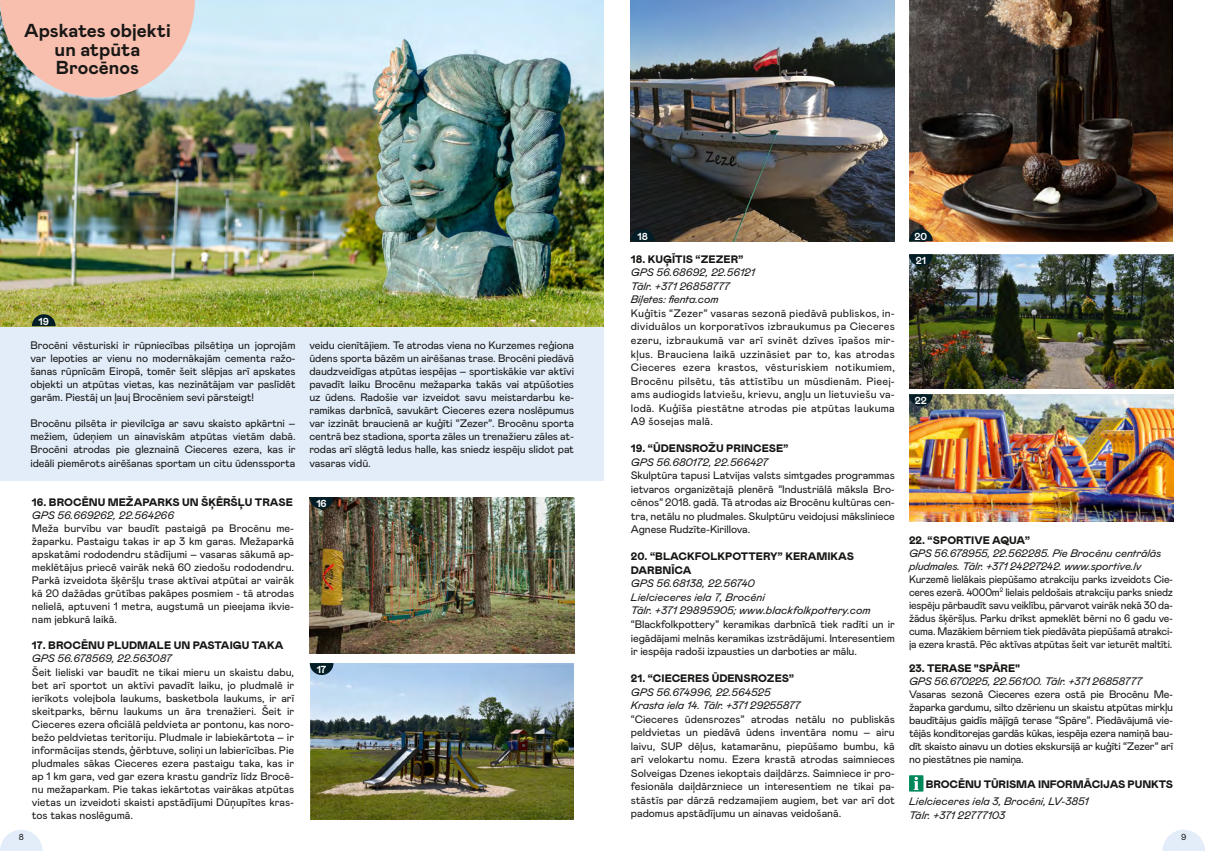
<style>
.page{position:relative;width:1205px;height:851px;background:#fff}
.page>*{position:absolute;margin:0;border:0;box-sizing:border-box;transform-origin:0 0}
.t1{font:700 18.75px/18.8px "Mabry Pro";color:#181716;text-align:center}
.t2{font:10.88px/13px "Mabry Pro";letter-spacing:-.01em;color:#181716;text-align:justify}
.t3{font:italic 10.88px/13.5px "Mabry Pro";letter-spacing:-.01em;color:#181716}
.t4{font:900 10.88px/13.5px "Mabry Pro";color:#181716}
.t5{font:700 10.12px "Mabry Pro";letter-spacing:-.01em;color:#fff}
.t6{font:8.75px "Mabry Pro";color:#181716}
</style>
<div class="page">
<svg style="left:0;top:830px;width:43px;height:20px"></svg>
<svg style="left:1162px;top:830px;width:43px;height:20px"></svg>
<img style="left:909px;top:254px;width:264px;height:135px">
<img style="left:909px;top:394px;width:264px;height:128px">
<img style="left:631px;top:0;width:264px;height:241px">
<img style="left:909px;top:0;width:263px;height:241px">
<div style="left:0;top:102px;width:603px;height:378px;background:#e2edf9"></div>
<img style="left:0;top:0;width:603px;height:326px">
<svg style="left:0;top:0;width:195px;height:97px;background:#e3bbad"></svg>
<img style="left:310px;top:497px;width:265px;height:156px">
<img style="left:311px;top:663px;width:263px;height:156px">
<div style="left:909px;top:775px;width:14px;height:16px;background:#00875c"></div>
<svg style="left:914px;top:776px;width:4px;height:13px"></svg>
<svg style="left:310px;top:497px;width:23px;height:12px"></svg>
<svg style="left:909px;top:254px;width:24px;height:12px"></svg>
<svg style="left:909px;top:394px;width:24px;height:12px"></svg>
<svg style="left:310px;top:663px;width:23px;height:12px"></svg>
<svg style="left:32px;top:314px;width:24px;height:12px"></svg>
<svg style="left:631px;top:229px;width:23px;height:12px"></svg>
<svg style="left:909px;top:229px;width:24px;height:12px"></svg>
<h1 class="t1" style="left:24px;top:20px;width:148px">Apskates objekti un atpūta<br>Brocēnos</h1>
<p class="t5" style="left:39px;top:314px;width:12px">19</p>
<p class="t2" style="left:30px;top:338px;width:267px">Brocēni vēsturiski ir rūpniecības pilsētiņa un joprojām var lepoties ar vienu no modernākajām cementa ražo&shy;šanas rūpnīcām Eiropā, tomēr šeit slēpjas arī apskates objekti un atpūtas vietas, kas nezinātājam var paslīdēt garām. Piestāj un ļauj Brocēniem sevi pārsteigt!</p>
<p class="t2" style="left:30px;top:416px;width:267px">Brocēnu pilsēta ir pievilcīga ar savu skaisto apkārtni – mežiem, ūdeņiem un ainaviskām atpūtas vietām dabā.<br>Brocēni atrodas pie gleznainā Cieceres ezera, kas ir ideāli piemērots airēšanas sportam un citu ūdenssporta</p>
<p class="t4" style="left:32px;top:495px;width:262px">16. BROCĒNU MEŽAPARKS UN ŠĶĒRŠĻU TRASE</p>
<p class="t3" style="left:32px;top:507px;width:144px">GPS 56.669262, 22.564266</p>
<p class="t2" style="left:32px;top:521px;width:264px">Meža burvību var baudīt pastaigā pa Brocēnu me&shy;žaparku. Pastaigu takas ir ap 3 km garas. Mežaparkā apskatāmi rododendru stādījumi – vasaras sākumā ap&shy;meklētājus priecē vairāk nekā 60 ziedošu rododendru.<br>Parkā izveidota šķēršļu trase aktīvai atpūtai ar vairāk kā 20 dažādas grūtības pakāpes posmiem - tā atrodas nelielā, aptuveni 1 metra, augstumā un pieejama ikvie&shy;nam jebkurā laikā.</p>
<p class="t4" style="left:32px;top:638px;width:253px">17. BROCĒNU PLUDMALE UN PASTAIGU TAKA</p>
<p class="t3" style="left:32px;top:651px;width:141px">GPS 56.678569, 22.563087</p>
<p class="t2" style="left:32px;top:664px;width:264px">Šeit lieliski var baudīt ne tikai mieru un skaistu dabu, bet arī sportot un aktīvi pavadīt laiku, jo pludmalē ir ierīkots volejbola laukums, basketbola laukums, ir arī skeitparks, bērnu laukums un āra trenažieri. Šeit ir Cieceres ezera oficiālā peldvieta ar pontonu, kas noro&shy;bežo peldvietas teritoriju. Pludmale ir labiekārtota – ir informācijas stends, ģērbtuve, soliņi un labierīcības. Pie pludmales sākas Cieceres ezera pastaigu taka, kas ir ap 1 km gara, ved gar ezera krastu gandrīz līdz Brocē&shy;nu mežaparkam. Pie takas iekārtotas vairākas atpūtas vietas un izveidoti skaisti apstādījumi Dūņupītes kras&shy;tos takas noslēgumā.</p>
<p class="t2" style="left:309px;top:338px;width:266px">veidu cienītājiem. Te atrodas viena no Kurzemes reģiona ūdens sporta bāzēm un airēšanas trase. Brocēni piedāvā daudzveidīgas atpūtas iespējas – sportiskākie var aktīvi pavadīt laiku Brocēnu mežaparka takās vai atpūšoties uz ūdens. Radošie var izveidot savu meistardarbu ke&shy;ramikas darbnīcā, savukārt Cieceres ezera noslēpumus var izzināt braucienā ar kuģīti “Zezer”. Brocēnu sporta centrā bez stadiona, sporta zāles un trenažieru zāles at&shy;rodas arī slēgtā ledus halle, kas sniedz iespēju slidot pat vasaras vidū.</p>
<p class="t5" style="left:316px;top:496px;width:12px">16</p>
<p class="t5" style="left:317px;top:662px;width:11px">17</p>
<p class="t5" style="left:637px;top:229px;width:12px">18</p>
<p class="t5" style="left:914px;top:229px;width:14px">20</p>
<p class="t4" style="left:631px;top:252px;width:114px">18. KUĢĪTIS “ZEZER”</p>
<p class="t3" style="left:631px;top:265px;width:125px">GPS 56.68692, 22.56121<br>Tālr. +371 26858777<br>Biļetes: fienta.com</p>
<p class="t2" style="left:631px;top:306px;width:265px;line-height:13.5px">Kuģītis “Zezer” vasaras sezonā piedāvā publiskos, in&shy;dividuālos un korporatīvos izbraukumus pa Cieceres ezeru, izbraukumā var arī svinēt dzīves īpašos mir&shy;kļus. Brauciena laikā uzzināsiet par to, kas atrodas Cieceres ezera krastos, vēsturiskiem notikumiem, Brocēnu pilsētu, tās attīstību un mūsdienām. Pieej&shy;ams audiogids latviešu, krievu, angļu un lietuviešu va&shy;lodā. Kuģīša piestātne atrodas pie atpūtas laukuma A9 šosejas malā.</p>
<p class="t4" style="left:631px;top:441px;width:159px">19. “ŪDENSROŽU PRINCESE”</p>
<p class="t3" style="left:631px;top:454px;width:139px">GPS 56.680172, 22.566427</p>
<p class="t2" style="left:631px;top:468px;width:265px;line-height:13.5px">Skulptūra tapusi Latvijas valsts simtgades programmas ietvaros organizētajā plenērā “Industriālā māksla Bro&shy;cēnos” 2018. gadā. Tā atrodas aiz Brocēnu kultūras cen&shy;tra, netālu no pludmales. Skulptūru veidojusi māksliniece Agnese Rudzīte-Kirillova.</p>
<p class="t4" style="left:631px;top:549px;width:225px">20. “BLACKFOLKPOTTERY” KERAMIKAS<br>DARBNĪCA</p>
<p class="t3" style="left:631px;top:576px;width:241px">GPS 56.68138, 22.56740<br>Lielcieceres iela 7, Brocēni<br>Tālr. +371 29895905; www.blackfolkpottery.com</p>
<p class="t2" style="left:631px;top:616px;width:265px;line-height:13.5px">“Blackfolkpottery” keramikas darbnīcā tiek radīti un ir iegādājami melnās keramikas izstrādājumi. Interesentiem ir iespēja radoši izpausties un darboties ar mālu.</p>
<p class="t4" style="left:631px;top:671px;width:165px">21. “CIECERES ŪDENSROZES”</p>
<p class="t3" style="left:631px;top:684px;width:171px">GPS 56.674996, 22.564525<br>Krasta iela 14. Tālr. +371 29255877</p>
<p class="t2" style="left:631px;top:711px;width:266px;line-height:13.5px">“Cieceres ūdensrozes” atrodas netālu no publiskās peldvietas un piedāvā ūdens inventāra nomu – airu laivu, SUP dēļus, katamarānu, piepūšamo bumbu, kā arī velokartu nomu. Ezera krastā atrodas saimnieces Solveigas Dzenes iekoptais daiļdārzs. Saimniece ir pro&shy;fesionāla daiļdārzniece un interesentiem ne tikai pa&shy;stāstīs par dārzā redzamajiem augiem, bet var arī dot padomus apstādījumu un ainavas veidošanā.</p>
<p class="t5" style="left:916px;top:253px;width:12px">21</p>
<p class="t5" style="left:915px;top:393px;width:14px">22</p>
<p class="t4" style="left:909px;top:533px;width:122px">22. “SPORTIVE AQUA”</p>
<p class="t3" style="left:909px;top:546px;width:254px;line-height:13px">GPS 56.678955, 22.562285. Pie Brocēnu centrālās pludmales. Tālr. +371 24227242. www.sportive.lv</p>
<p class="t2" style="left:909px;top:572px;width:265px">Kurzemē lielākais piepūšamo atrakciju parks izveidots Cie&shy;ceres ezerā. 4000m<sup>2</sup> lielais peldošais atrakciju parks sniedz iespēju pārbaudīt savu veiklību, pārvarot vairāk nekā 30 da&shy;žādus šķēršļus. Parku drīkst apmeklēt bērni no 6 gadu ve&shy;cuma. Mazākiem bērniem tiek piedāvāta piepūšamā atrakci&shy;ja ezera krastā. Pēc aktīvas atpūtas šeit var ieturēt maltīti.</p>
<p class="t4" style="left:909px;top:660px;width:113px">23. TERASE "SPĀRE"</p>
<p class="t3" style="left:909px;top:673px;width:234px">GPS 56.670225, 22.56100. Tālr. +371 26858777</p>
<p class="t2" style="left:909px;top:686px;width:265px">Vasaras sezonā Cieceres ezera ostā pie Brocēnu Me&shy;žaparka gardumu, silto dzērienu un skaistu atpūtas mirkļu baudītājus gaidīs mājīgā terase “Spāre”. Piedāvājumā vie&shy;tējās konditorejas gardās kūkas, iespēja ezera namiņā bau&shy;dīt skaisto ainavu un doties ekskursijā ar kuģīti “Zezer” arī no piestātnes pie namiņa.</p>
<p class="t4" style="left:926px;top:776px;width:249px">BROCĒNU TŪRISMA INFORMĀCIJAS PUNKTS</p>
<p class="t3" style="left:909px;top:793px;width:181px">Lielcieceres iela 3, Brocēni, LV-3851<br>Tālr. +371 22777103</p>
<p class="t6" style="left:19px;top:831px;width:7px">8</p>
<p class="t6" style="left:1181px;top:831px;width:7px">9</p>
</div>
